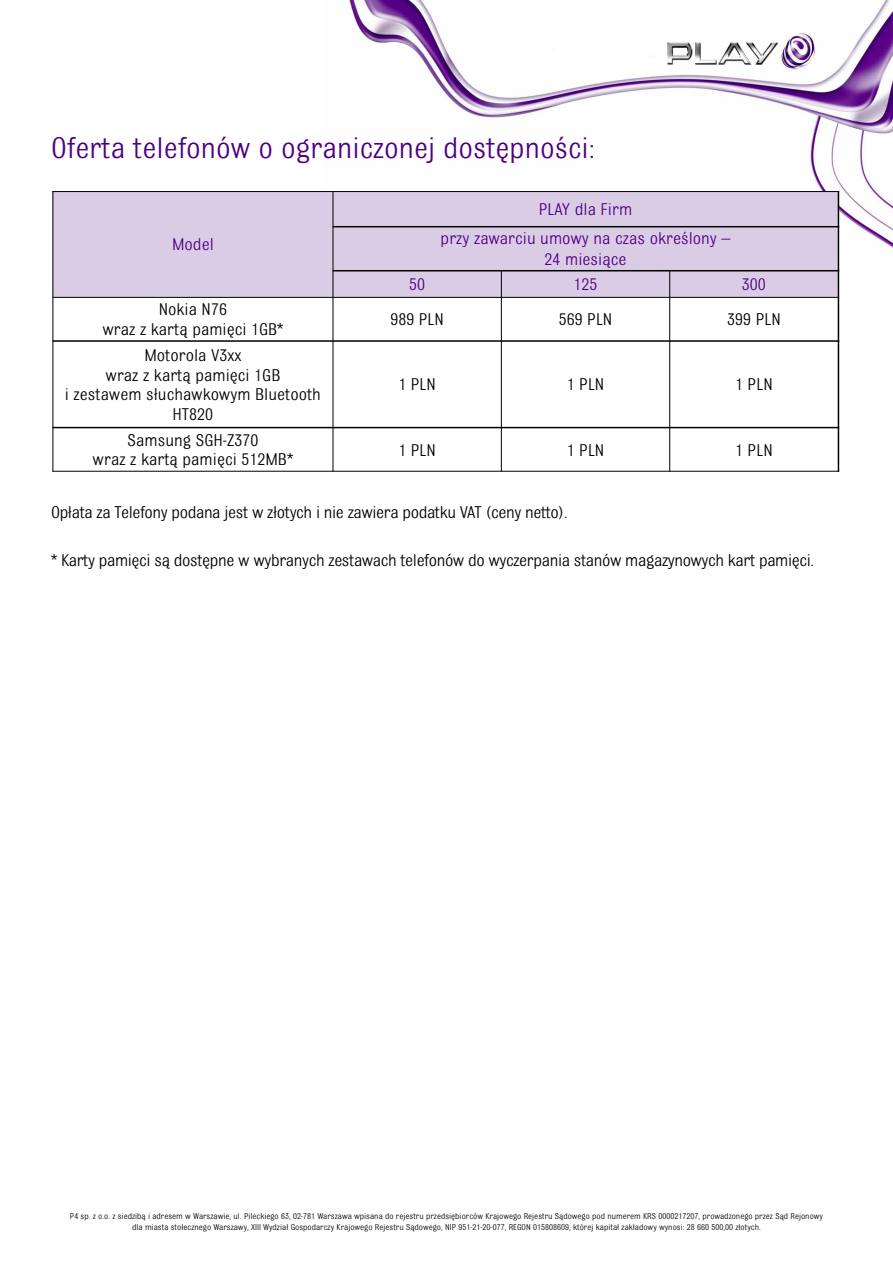
<style>
.page{position:relative;width:893px;height:1263px;background:#fff}
.page>*{position:absolute;margin:0;border:0;box-sizing:border-box;transform-origin:0 0}
.t1{font:31.5px "Bulldog Pl";color:#4d0081}
.t2{font:18px/19.5px "Bulldog Pl";letter-spacing:-.015em;color:#000;text-align:center}
.t3{font:18px/29.2px "Bulldog Pl";color:#4d0081;text-align:center}
.t4{font:9px/10.8px "Bulldog Pl";color:#000;text-align:center}
</style>
<div class="page">
<img style="left:348px;top:0;width:545px;height:290px">
<img style="left:665px;top:30px;width:155px;height:41px">
<div style="left:53px;top:191px;width:280px;height:106px;background:#dbcce6"></div>
<div style="left:333px;top:191px;width:505px;height:36px;background:#dbcce6"></div>
<div style="left:333px;top:227px;width:505px;height:44px;background:#dbcce6"></div>
<div style="left:333px;top:271px;width:168px;height:26px;background:#dbcce6"></div>
<div style="left:501px;top:271px;width:169px;height:26px;background:#dbcce6"></div>
<div style="left:670px;top:271px;width:169px;height:26px;background:#dbcce6"></div>
<hr style="left:53px;top:191px;width:1px;height:281px;background:#000">
<hr style="left:333px;top:191px;width:1px;height:281px;background:#000">
<hr style="left:501px;top:270px;width:1px;height:202px;background:#000">
<hr style="left:669px;top:270px;width:1px;height:202px;background:#000">
<hr style="left:838px;top:191px;width:1px;height:281px;background:#000">
<hr style="left:53px;top:191px;width:786px;height:1px;background:#000">
<hr style="left:333px;top:226px;width:506px;height:1px;background:#000">
<hr style="left:333px;top:270px;width:506px;height:1px;background:#000">
<hr style="left:53px;top:297px;width:786px;height:1px;background:#000">
<hr style="left:53px;top:340px;width:786px;height:2px;background:#000">
<hr style="left:53px;top:427px;width:786px;height:1px;background:#000">
<hr style="left:53px;top:471px;width:786px;height:1px;background:#000">
<h1 class="t1" style="left:51px;top:129px;width:545px">Oferta telefonów o ograniczonej dostępności:</h1>
<p class="t3" style="left:172px;top:230px;width:43px">Model</p>
<p class="t3" style="left:441px;top:194px;width:291px">PLAY dla Firm<br>przy zawarciu umowy na czas określony –</p>
<p class="t3" style="left:545px;top:244px;width:83px">24 miesiące</p>
<p class="t3" style="left:409px;top:269px;width:18px">50</p>
<p class="t3" style="left:573px;top:269px;width:26px">125</p>
<p class="t3" style="left:742px;top:269px;width:26px">300</p>
<p class="t2" style="left:102px;top:299px;width:183px">Nokia N76<br>wraz z kartą pamięci 1GB*</p>
<p class="t2" style="left:390px;top:309px;width:55px">989 PLN</p>
<p class="t2" style="left:559px;top:309px;width:55px">569 PLN</p>
<p class="t2" style="left:727px;top:309px;width:55px">399 PLN</p>
<p class="t2" style="left:65px;top:345px;width:258px">Motorola V3xx<br>wraz z kartą pamięci 1GB<br>i zestawem słuchawkowym Bluetooth<br>HT820</p>
<p class="t2" style="left:398px;top:374px;width:39px">1 PLN</p>
<p class="t2" style="left:567px;top:374px;width:39px">1 PLN</p>
<p class="t2" style="left:735px;top:374px;width:39px">1 PLN</p>
<p class="t2" style="left:93px;top:430px;width:202px">Samsung SGH-Z370<br>wraz z kartą pamięci 512MB*</p>
<p class="t2" style="left:398px;top:440px;width:39px">1 PLN</p>
<p class="t2" style="left:567px;top:440px;width:39px">1 PLN</p>
<p class="t2" style="left:735px;top:440px;width:39px">1 PLN</p>
<p class="t2" style="left:51px;top:502px;width:518px">Opłata za Telefony podana jest w złotych i nie zawiera podatku VAT (ceny netto).</p>
<p class="t2" style="left:51px;top:550px;width:764px">* Karty pamięci są dostępne w wybranych zestawach telefonów do wyczerpania stanów magazynowych kart pamięci.</p>
<p class="t4" style="left:70px;top:1211px;width:754px">P4 sp. z o.o. z siedzibą i adresem w Warszawie, ul. Pileckiego 63, 02-781 Warszawa wpisana do rejestru przedsiębiorców Krajowego Rejestru Sądowego pod numerem KRS 0000217207, prowadzonego przez Sąd Rejonowy dla miasta stołecznego Warszawy, XIII Wydział Gospodarczy Krajowego Rejestru Sądowego, NIP 951-21-20-077, REGON 015808609, której kapitał zakładowy wynosi: 28 660 500,00 złotych.</p>
</div>
